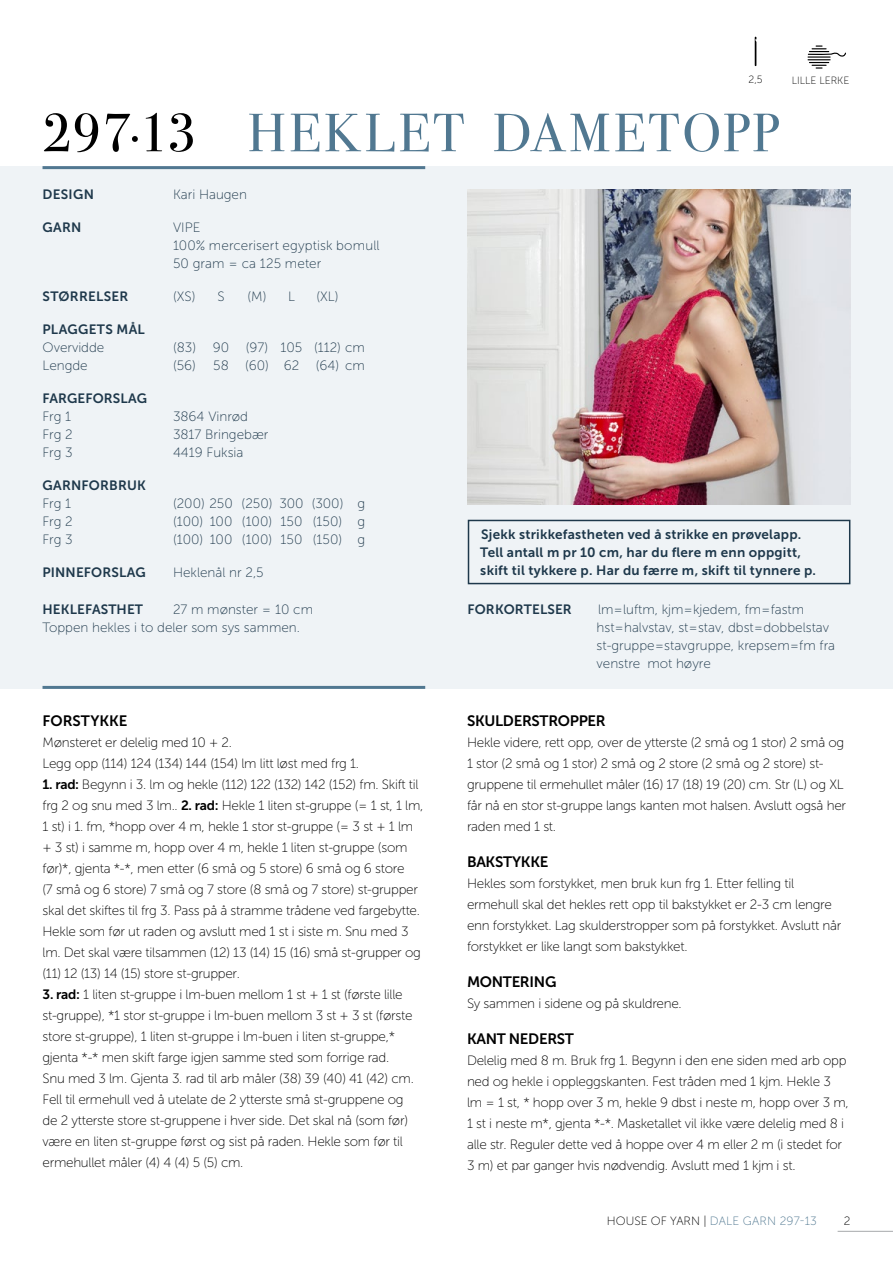
<style>
.page{position:relative;width:893px;height:1263px;background:#fff}
.page>*{position:absolute;margin:0;border:0;box-sizing:border-box;transform-origin:0 0}
.t1{font:54px "Bodoni Svty Two ITCTT";letter-spacing:.055em;color:#517891}
.t2{font:15px "Museo Sans 700";letter-spacing:-.02em;color:#000}
.t3{font:15px "Museo Sans 700";color:#000}
.t4{font:13.5px/21px "Museo Sans 100";letter-spacing:-.02em;color:#000}
.Brødtekst_2{font:13.5px/18px "Museo Sans 100";color:#1e384b}
.t5{font:13.5px "Museo Sans 700";letter-spacing:.015em;color:#1e384b}
.t6{font:12px "Museo Sans 100";letter-spacing:.005em;color:#517891}
.t7{font:12px "Museo Sans 100";color:#000}
.t8{font:10.5px "Museo Sans 100";color:#000}
.s1{color:#000}
.s2{font-family:"Museo Sans 700"}
</style>
<div class="page">
<hr style="left:838px;top:1231px;width:55px;height:1px;background:#a7a9ac">
<div style="left:0;top:166px;width:893px;height:523px;background:#eff3f6"></div>
<hr style="left:43px;top:166px;width:382px;height:3px;background:#517891">
<hr style="left:43px;top:686px;width:382px;height:3px;background:#517891">
<div style="left:468px;top:520px;width:382px;height:64px;border:2px solid #1e384b"></div>
<img style="left:467px;top:189px;width:383px;height:316px">
<svg style="left:808px;top:45px;width:38px;height:24px"></svg>
<svg style="left:755px;top:37px;width:2px;height:29px"></svg>
<p class="t8" style="left:748px;top:74px;width:16px">2,5</p>
<p class="t8" style="left:792px;top:74px;width:59px">LILLE LERKE</p>
<p class="t1" style="left:43px;top:89px;width:738px"><span class="s1">297·13</span> HEKLET DAMETOPP</p>
<p class="t5" style="left:43px;top:187px;width:53px">DESIGN</p>
<p class="Brødtekst_2" style="left:173px;top:186px;width:75px">Kari Haugen</p>
<p class="t5" style="left:43px;top:220px;width:40px">GARN</p>
<p class="Brødtekst_2" style="left:173px;top:219px;width:29px">VIPE</p>
<p class="Brødtekst_2" style="left:173px;top:237px;width:208px">100% mercerisert egyptisk bomull</p>
<p class="Brødtekst_2" style="left:173px;top:255px;width:150px">50 gram = ca 125 meter</p>
<p class="t5" style="left:43px;top:289px;width:87px">STØRRELSER</p>
<p class="Brødtekst_2" style="left:173px;top:288px;width:53px">(XS) S</p>
<p class="Brødtekst_2" style="left:248px;top:288px;width:49px">(M) L</p>
<p class="Brødtekst_2" style="left:316px;top:288px;width:24px">(XL)</p>
<p class="t5" style="left:43px;top:322px;width:104px">PLAGGETS MÅL</p>
<p class="Brødtekst_2" style="left:43px;top:339px;width:63px">Overvidde</p>
<p class="Brødtekst_2" style="left:173px;top:339px;width:193px">(83) 90 (97) 105 (112) cm</p>
<p class="Brødtekst_2" style="left:43px;top:357px;width:47px">Lengde</p>
<p class="Brødtekst_2" style="left:173px;top:357px;width:193px">(56) 58 (60) 62 (64) cm</p>
<p class="t5" style="left:43px;top:391px;width:106px">FARGEFORSLAG</p>
<p class="Brødtekst_2" style="left:43px;top:408px;width:30px">Frg 1</p>
<p class="Brødtekst_2" style="left:173px;top:408px;width:76px">3864 Vinrød</p>
<p class="Brødtekst_2" style="left:43px;top:426px;width:32px">Frg 2</p>
<p class="Brødtekst_2" style="left:173px;top:426px;width:97px">3817 Bringebær</p>
<p class="Brødtekst_2" style="left:43px;top:444px;width:32px">Frg 3</p>
<p class="Brødtekst_2" style="left:173px;top:444px;width:72px">4419 Fuksia</p>
<p class="t5" style="left:43px;top:478px;width:105px">GARNFORBRUK</p>
<p class="Brødtekst_2" style="left:43px;top:495px;width:30px">Frg 1</p>
<p class="Brødtekst_2" style="left:173px;top:495px;width:194px">(200) 250 (250) 300 (300) g</p>
<p class="Brødtekst_2" style="left:43px;top:513px;width:32px">Frg 2</p>
<p class="Brødtekst_2" style="left:173px;top:513px;width:194px">(100) 100 (100) 150 (150) g</p>
<p class="Brødtekst_2" style="left:43px;top:531px;width:32px">Frg 3</p>
<p class="Brødtekst_2" style="left:173px;top:531px;width:194px">(100) 100 (100) 150 (150) g</p>
<p class="t5" style="left:43px;top:565px;width:105px">PINNEFORSLAG</p>
<p class="Brødtekst_2" style="left:173px;top:564px;width:92px">Heklenål nr 2,5</p>
<p class="t5" style="left:43px;top:602px;width:102px">HEKLEFASTHET</p>
<p class="Brødtekst_2" style="left:173px;top:600px;width:142px">27 m mønster = 10 cm</p>
<p class="Brødtekst_2" style="left:43px;top:618px;width:259px">Toppen hekles i to deler som sys sammen.</p>
<p class="t5" style="left:481px;top:527px;width:322px">Sjekk strikkefastheten ved å strikke en prøvelapp.</p>
<p class="t5" style="left:480px;top:545px;width:322px">Tell antall m pr 10 cm, har du flere m enn oppgitt,</p>
<p class="t5" style="left:480px;top:563px;width:337px">skift til tykkere p. Har du færre m, skift til tynnere p.</p>
<p class="t5" style="left:468px;top:602px;width:106px">FORKORTELSER</p>
<p class="Brødtekst_2" style="left:598px;top:600px;width:208px">lm=luftm, kjm=kjedem, fm=fastm</p>
<p class="Brødtekst_2" style="left:597px;top:618px;width:234px">hst=halvstav, st=stav, dbst=dobbelstav</p>
<p class="Brødtekst_2" style="left:597px;top:636px;width:240px">st-gruppe=stavgruppe, krepsem=fm fra venstre mot høyre</p>
<p class="t3" style="left:43px;top:712px;width:86px">FORSTYKKE</p>
<p class="t4" style="left:43px;top:732px;width:191px">Mønsteret er delelig med 10 + 2.</p>
<p class="t4" style="left:43px;top:753px;width:318px">Legg opp (114) 124 (134) 144 (154) lm litt løst med frg 1.</p>
<p class="t4" style="left:43px;top:774px;width:382px"><span class="s2">1. rad:</span> Begynn i 3. lm og hekle (112) 122 (132) 142 (152) fm. Skift til frg 2 og snu med 3 lm.. <span class="s2">2. rad:</span> Hekle 1 liten st-gruppe (= 1 st, 1 lm, 1 st) i 1. fm, *hopp over 4 m, hekle 1 stor st-gruppe (= 3 st + 1 lm + 3 st) i samme m, hopp over 4 m, hekle 1 liten st-gruppe (som før)*, gjenta *-*, men etter (6 små og 5 store) 6 små og 6 store<br>(7 små og 6 store) 7 små og 7 store (8 små og 7 store) st-grupper skal det skiftes til frg 3. Pass på å stramme trådene ved fargebytte.<br>Hekle som før ut raden og avslutt med 1 st i siste m. Snu med 3 lm. Det skal være tilsammen (12) 13 (14) 15 (16) små st-grupper og (11) 12 (13) 14 (15) store st-grupper.</p>
<p class="t4" style="left:43px;top:984px;width:373px"><span class="s2">3. rad:</span> 1 liten st-gruppe i lm-buen mellom 1 st + 1 st (første lille st-gruppe), *1 stor st-gruppe i lm-buen mellom 3 st + 3 st (første store st-gruppe), 1 liten st-gruppe i lm-buen i liten st-gruppe,* gjenta *-* men skift farge igjen samme sted som forrige rad.<br>Snu med 3 lm. Gjenta 3. rad til arb måler (38) 39 (40) 41 (42) cm.<br>Fell til ermehull ved å utelate de 2 ytterste små st-gruppene og de 2 ytterste store st-gruppene i hver side. Det skal nå (som før) være en liten st-gruppe først og sist på raden. Hekle som før til ermehullet måler (4) 4 (4) 5 (5) cm.</p>
<p class="t2" style="left:467px;top:712px;width:140px">SKULDERSTROPPER</p>
<p class="t4" style="left:467px;top:732px;width:381px">Hekle videre, rett opp, over de ytterste (2 små og 1 stor) 2 små og 1 stor (2 små og 1 stor) 2 små og 2 store (2 små og 2 store) st&shy;gruppene til ermehullet måler (16) 17 (18) 19 (20) cm. Str (L) og XL får nå en stor st-gruppe langs kanten mot halsen. Avslutt også her raden med 1 st.</p>
<p class="t2" style="left:467px;top:853px;width:83px">BAKSTYKKE</p>
<p class="t4" style="left:467px;top:873px;width:376px">Hekles som forstykket, men bruk kun frg 1. Etter felling til ermehull skal det hekles rett opp til bakstykket er 2-3 cm lengre enn forstykket. Lag skulderstropper som på forstykket. Avslutt når forstykket er like langt som bakstykket.</p>
<p class="t2" style="left:467px;top:973px;width:91px">MONTERING</p>
<p class="t4" style="left:467px;top:993px;width:216px">Sy sammen i sidene og på skuldrene.</p>
<p class="t2" style="left:467px;top:1030px;width:109px">KANT NEDERST</p>
<p class="t4" style="left:467px;top:1050px;width:383px">Delelig med 8 m. Bruk frg 1. Begynn i den ene siden med arb opp ned og hekle i oppleggskanten. Fest tråden med 1 kjm. Hekle 3 lm = 1 st, * hopp over 3 m, hekle 9 dbst i neste m, hopp over 3 m, 1 st i neste m*, gjenta *-*. Masketallet vil ikke være delelig med 8 i alle str. Reguler dette ved å hoppe over 4 m eller 2 m (i stedet for 3 m) et par ganger hvis nødvendig. Avslutt med 1 kjm i st.</p>
<p class="t6" style="left:607px;top:1215px;width:211px"><span class="s1">HOUSE OF YARN |</span> DALE GARN 297-13</p>
<p class="t7" style="left:844px;top:1215px;width:8px">2</p>
</div>
